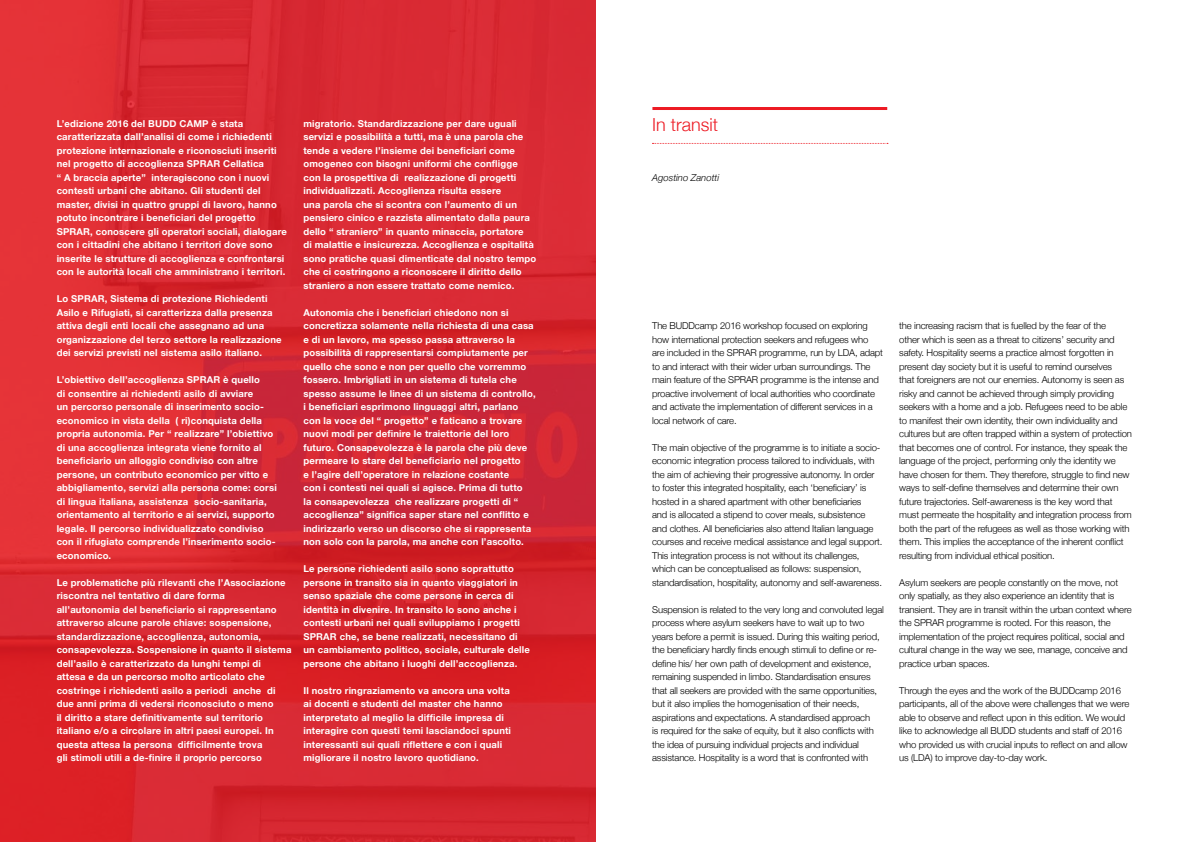
<style>
.page{position:relative;width:1191px;height:842px;background:#fff}
.page>*{position:absolute;margin:0;border:0;box-sizing:border-box;transform-origin:0 0}
.t1{font:300 18px "Helvetica Neue";color:#ed1b24}
.t2{font:700 9.5px/13.5px "Helvetica Neue";letter-spacing:.015em;color:#fff}
.t3{font:300 9.5px/13.5px "Helvetica Neue";letter-spacing:-.015em;color:#000}
.t4{font:italic 300 9.5px "Helvetica Neue";color:#000}
</style>
<div class="page">
<img style="left:0;top:0;width:595px;height:842px">
<hr style="left:652px;top:107px;width:235px;height:3px;background:#ed1b24">
<svg style="left:652px;top:143px;width:236px;height:1px"></svg>
<p class="t2" style="left:57px;top:117px;width:232px">L’edizione 2016 del BUDD CAMP è stata caratterizzata dall’analisi di come i richiedenti protezione internazionale e riconosciuti inseriti nel progetto di accoglienza SPRAR Cellatica<br>“ A braccia aperte” interagiscono con i nuovi contesti urbani che abitano. Gli studenti del master, divisi in quattro gruppi di lavoro, hanno potuto incontrare i beneficiari del progetto SPRAR, conoscere gli operatori sociali, dialogare con i cittadini che abitano i territori dove sono inserite le strutture di accoglienza e confrontarsi con le autorità locali che amministrano i territori.</p>
<p class="t2" style="left:57px;top:292px;width:226px">Lo SPRAR, Sistema di protezione Richiedenti Asilo e Rifugiati, si caratterizza dalla presenza attiva degli enti locali che assegnano ad una organizzazione del terzo settore la realizzazione dei servizi previsti nel sistema asilo italiano.</p>
<p class="t2" style="left:57px;top:373px;width:222px">L’obiettivo dell’accoglienza SPRAR è quello<br>di consentire ai richiedenti asilo di avviare<br>un percorso personale di inserimento socio&shy;economico in vista della ( ri)conquista della propria autonomia. Per “ realizzare” l’obiettivo di una accoglienza integrata viene fornito al beneficiario un alloggio condiviso con altre persone, un contributo economico per vitto e abbigliamento, servizi alla persona come: corsi di lingua italiana, assistenza socio-sanitaria, orientamento al territorio e ai servizi, supporto legale. Il percorso individualizzato condiviso con il rifugiato comprende l’inserimento socio&shy;economico.</p>
<p class="t2" style="left:57px;top:576px;width:236px">Le problematiche più rilevanti che l’Associazione riscontra nel tentativo di dare forma<br>all’autonomia del beneficiario si rappresentano attraverso alcune parole chiave: sospensione, standardizzazione, accoglienza, autonomia, consapevolezza. Sospensione in quanto il sistema dell’asilo è caratterizzato da lunghi tempi di attesa e da un percorso molto articolato che costringe i richiedenti asilo a periodi anche di due anni prima di vedersi riconosciuto o meno<br>il diritto a stare definitivamente sul territorio italiano e/o a circolare in altri paesi europei. In questa attesa la persona difficilmente trova<br>gli stimoli utili a de-finire il proprio percorso</p>
<p class="t2" style="left:303px;top:117px;width:234px">migratorio. Standardizzazione per dare uguali servizi e possibilità a tutti, ma è una parola che tende a vedere l’insieme dei beneficiari come omogeneo con bisogni uniformi che confligge con la prospettiva di realizzazione di progetti individualizzati. Accoglienza risulta essere<br>una parola che si scontra con l’aumento di un pensiero cinico e razzista alimentato dalla paura dello “ straniero” in quanto minaccia, portatore<br>di malattie e insicurezza. Accoglienza e ospitalità sono pratiche quasi dimenticate dal nostro tempo che ci costringono a riconoscere il diritto dello straniero a non essere trattato come nemico.</p>
<p class="t2" style="left:303px;top:306px;width:234px">Autonomia che i beneficiari chiedono non si concretizza solamente nella richiesta di una casa e di un lavoro, ma spesso passa attraverso la possibilità di rappresentarsi compiutamente per quello che sono e non per quello che vorremmo fossero. Imbrigliati in un sistema di tutela che spesso assume le linee di un sistema di controllo, i beneficiari esprimono linguaggi altri, parlano con la voce del “ progetto” e faticano a trovare nuovi modi per definire le traiettorie del loro futuro. Consapevolezza è la parola che più deve permeare lo stare del beneficiario nel progetto<br>e l’agire dell’operatore in relazione costante<br>con i contesti nei quali si agisce. Prima di tutto<br>la consapevolezza che realizzare progetti di “ accoglienza” significa saper stare nel conflitto e indirizzarlo verso un discorso che si rappresenta non solo con la parola, ma anche con l’ascolto.</p>
<p class="t2" style="left:303px;top:562px;width:228px">Le persone richiedenti asilo sono soprattutto persone in transito sia in quanto viaggiatori in senso spaziale che come persone in cerca di identità in divenire. In transito lo sono anche i contesti urbani nei quali sviluppiamo i progetti SPRAR che, se bene realizzati, necessitano di un cambiamento politico, sociale, culturale delle persone che abitano i luoghi dell’accoglienza.</p>
<p class="t2" style="left:303px;top:683px;width:209px">Il nostro ringraziamento va ancora una volta ai docenti e studenti del master che hanno interpretato al meglio la difficile impresa di interagire con questi temi lasciandoci spunti interessanti sui quali riflettere e con i quali migliorare il nostro lavoro quotidiano.</p>
<h1 class="t1" style="left:652px;top:113px;width:67px">In transit</h1>
<p class="t4" style="left:652px;top:172px;width:68px">Agostino Zanotti</p>
<p class="t3" style="left:652px;top:319px;width:232px">The BUDDcamp 2016 workshop focused on exploring how international protection seekers and refugees who are included in the SPRAR programme, run by LDA, adapt to and interact with their wider urban surroundings. The main feature of the SPRAR programme is the intense and proactive involvement of local authorities who coordinate and activate the implementation of different services in a local network of care.</p>
<p class="t3" style="left:652px;top:441px;width:232px">The main objective of the programme is to initiate a socio&shy;economic integration process tailored to individuals, with the aim of achieving their progressive autonomy. In order to foster this integrated hospitality, each ‘beneficiary’ is hosted in a shared apartment with other beneficiaries<br>and is allocated a stipend to cover meals, subsistence and clothes. All beneficiaries also attend Italian language courses and receive medical assistance and legal support.<br>This integration process is not without its challenges, which can be conceptualised as follows: suspension, standardisation, hospitality, autonomy and self-awareness.</p>
<p class="t3" style="left:652px;top:603px;width:233px">Suspension is related to the very long and convoluted legal process where asylum seekers have to wait up to two years before a permit is issued. During this waiting period, the beneficiary hardly finds enough stimuli to define or re&shy;define his/ her own path of development and existence, remaining suspended in limbo. Standardisation ensures that all seekers are provided with the same opportunities, but it also implies the homogenisation of their needs, aspirations and expectations. A standardised approach<br>is required for the sake of equity, but it also conflicts with the idea of pursuing individual projects and individual assistance. Hospitality is a word that is confronted with</p>
<p class="t3" style="left:899px;top:319px;width:234px">the increasing racism that is fuelled by the fear of the<br>other which is seen as a threat to citizens’ security and safety. Hospitality seems a practice almost forgotten in present day society but it is useful to remind ourselves<br>that foreigners are not our enemies. Autonomy is seen as risky and cannot be achieved through simply providing seekers with a home and a job. Refugees need to be able to manifest their own identity, their own individuality and cultures but are often trapped within a system of protection that becomes one of control. For instance, they speak the language of the project, performing only the identity we have chosen for them. They therefore, struggle to find new ways to self-define themselves and determine their own future trajectories. Self-awareness is the key word that must permeate the hospitality and integration process from both the part of the refugees as well as those working with them. This implies the acceptance of the inherent conflict resulting from individual ethical position.</p>
<p class="t3" style="left:899px;top:575px;width:234px">Asylum seekers are people constantly on the move, not only spatially, as they also experience an identity that is transient. They are in transit within the urban context where the SPRAR programme is rooted. For this reason, the implementation of the project requires political, social and cultural change in the way we see, manage, conceive and practice urban spaces.</p>
<p class="t3" style="left:899px;top:683px;width:232px">Through the eyes and the work of the BUDDcamp 2016 participants, all of the above were challenges that we were able to observe and reflect upon in this edition. We would like to acknowledge all BUDD students and staff of 2016 who provided us with crucial inputs to reflect on and allow us (LDA) to improve day-to-day work.</p>
</div>
